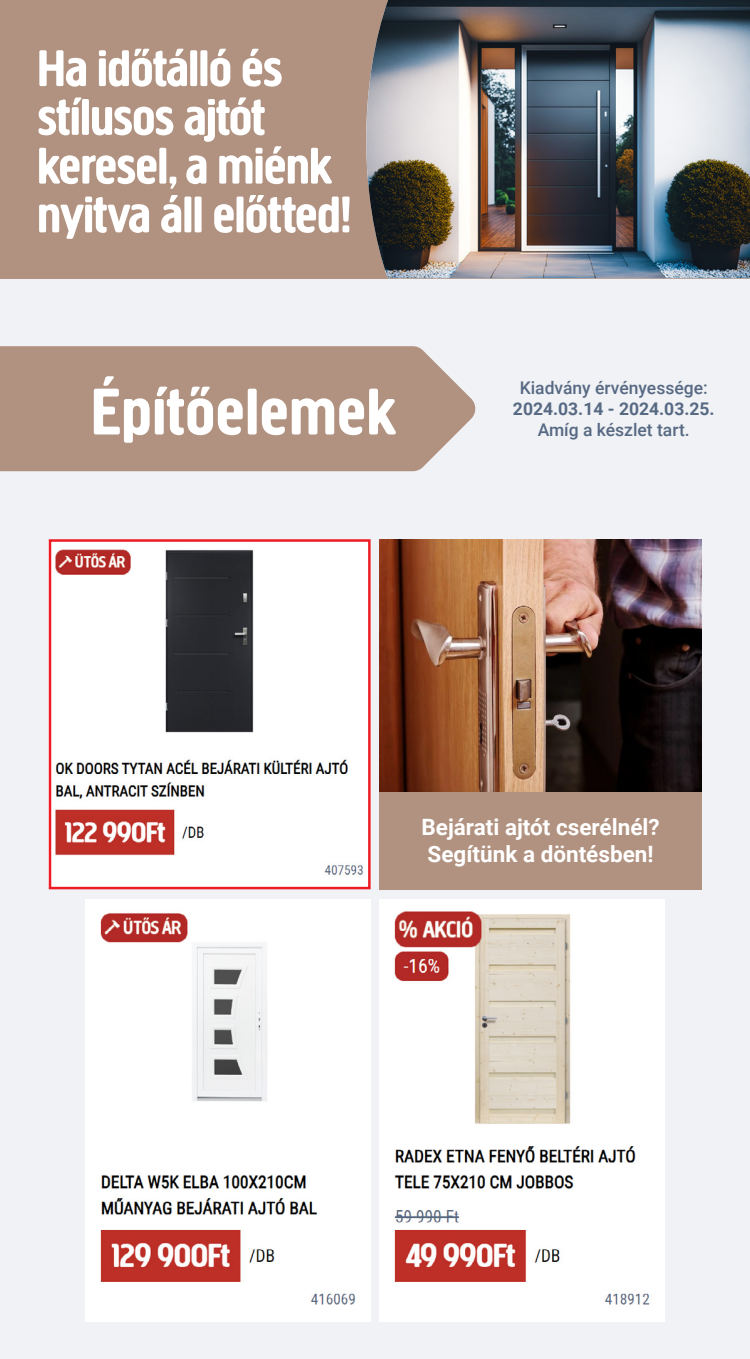
<style>
.page{position:relative;width:750px;height:1359px;background:#f0f2f5}
.page>*{position:absolute;margin:0;border:0;box-sizing:border-box;transform-origin:0 0}
.t1{font:68.75px "Creighton HU";letter-spacing:.02em;color:#fff}
.t2{font:53.75px/48.8px "Creighton HU";color:#fff}
.t3{font:700 22.5px/27px "Roboto";color:#fff}
.t4{font:500 17.5px "Roboto";color:#576983}
.t5{font:700 17.5px "Roboto";color:#576983}
</style>
<div class="page">
<div style="left:85px;top:899px;width:286px;height:422px;background:#fff"></div>
<img style="left:100px;top:913px;width:256px;height:392px">
<div style="left:379px;top:899px;width:286px;height:422px;background:#fff"></div>
<img style="left:394px;top:911px;width:256px;height:394px">
<img style="left:52px;top:542px;width:316px;height:344px">
<div style="left:49px;top:539px;width:322px;height:350px;border:2px solid #ed1c24"></div>
<div style="left:379px;top:791px;width:323px;height:98px;background:#b19280"></div>
<img style="left:379px;top:539px;width:323px;height:252px">
<div style="left:0;top:0;width:750px;height:278px;background:#b19280"></div>
<img style="left:366px;top:0;width:384px;height:278px">
<div style="left:0;top:346px;width:476px;height:125px;background:#b19280"></div>
<p class="t2" style="left:38px;top:43px;width:316px">Ha időtálló és stílusos ajtót keresel, a miénk nyitva áll előtted!</p>
<p class="t1" style="left:91px;top:371px;width:306px">Építőelemek</p>
<p class="t4" style="left:520px;top:376px;width:190px">Kiadvány érvényessége:</p>
<p class="t5" style="left:513px;top:397px;width:203px">2024.03.14 - 2024.03.25.</p>
<p class="t4" style="left:538px;top:418px;width:153px">Amíg a készlet tart.</p>
<p class="t3" style="left:422px;top:813px;width:240px">Bejárati ajtót cserélnél?<br>Segítünk a döntésben!</p>
</div>
